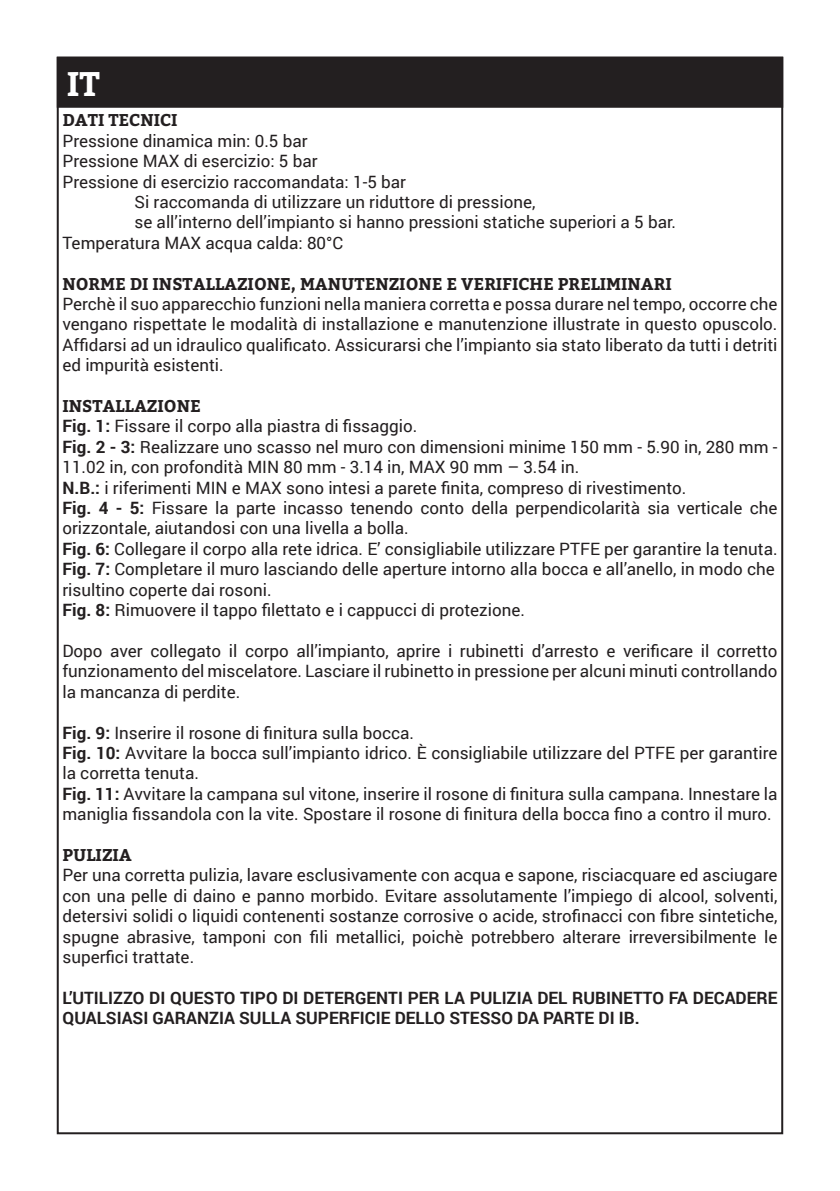
<style>
.page{position:relative;width:840px;height:1191px;background:#fff}
.page>*{position:absolute;margin:0;border:0;box-sizing:border-box;transform-origin:0 0}
.t1{font:700 34px "Bitter";color:#fff}
.t2{font:17px/20.4px "Roboto";color:#231f20}
.t3{font:700 17px/20.4px "Roboto";color:#231f20}
.t4{font:700 17px "Bitter";color:#231f20}
.s1{font-weight:700}
</style>
<div class="page">
<div style="left:58px;top:58px;width:723px;height:49px;background:#231f20"></div>
<div style="left:57px;top:57px;width:725px;height:51px;border:2px solid #231f20"></div>
<p class="t1" style="left:67px;top:63px;width:35px">IT</p>
<p class="t4" style="left:62px;top:110px;width:117px">DATI TECNICI</p>
<p class="t2" style="left:62px;top:130px;width:246px">Pressione dinamica min: 0.5 bar</p>
<p class="t2" style="left:62px;top:150px;width:256px">Pressione MAX di esercizio: 5 bar</p>
<p class="t2" style="left:62px;top:171px;width:345px">Pressione di esercizio raccomandata: 1-5 bar</p>
<p class="t2" style="left:134px;top:191px;width:402px">Si raccomanda di utilizzare un riduttore di pressione,</p>
<p class="t2" style="left:134px;top:211px;width:542px">se all’interno dell’impianto si hanno pressioni statiche superiori a 5 bar.</p>
<p class="t2" style="left:62px;top:232px;width:282px">Temperatura MAX acqua calda: 80°C</p>
<p class="t4" style="left:62px;top:273px;width:610px">NORME DI INSTALLAZIONE, MANUTENZIONE E VERIFICHE PRELIMINARI</p>
<p class="t2" style="left:62px;top:293px;width:716px;text-align:justify">Perchè il suo apparecchio funzioni nella maniera corretta e possa durare nel tempo, occorre che vengano rispettate le modalità di installazione e manutenzione illustrate in questo opuscolo.<br>Affidarsi ad un idraulico qualificato. Assicurarsi che l’impianto sia stato liberato da tutti i detriti ed impurità esistenti.</p>
<p class="t4" style="left:62px;top:396px;width:140px">INSTALLAZIONE</p>
<p class="t2" style="left:62px;top:415px;width:356px"><span class="s1">Fig. 1:</span> Fissare il corpo alla piastra di fissaggio.</p>
<p class="t2" style="left:62px;top:436px;width:716px"><span class="s1">Fig. 2 - 3:</span> Realizzare uno scasso nel muro con dimensioni minime 150 mm - 5.90 in, 280 mm -<br>11.02 in, con profondità MIN 80 mm - 3.14 in, MAX 90 mm – 3.54 in.</p>
<p class="t2" style="left:62px;top:477px;width:625px"><span class="s1">N.B.:</span> i riferimenti MIN e MAX sono intesi a parete finita, compreso di rivestimento.</p>
<p class="t2" style="left:62px;top:497px;width:716px"><span class="s1">Fig. 4 - 5:</span> Fissare la parte incasso tenendo conto della perpendicolarità sia verticale che orizzontale, aiutandosi con una livella a bolla.</p>
<p class="t2" style="left:62px;top:538px;width:716px"><span class="s1">Fig. 6:</span> Collegare il corpo alla rete idrica. E’ consigliabile utilizzare PTFE per garantire la tenuta.</p>
<p class="t2" style="left:62px;top:558px;width:713px"><span class="s1">Fig. 7:</span> Completare il muro lasciando delle aperture intorno alla bocca e all’anello, in modo che</p>
<p class="t2" style="left:62px;top:579px;width:210px">risultino coperte dai rosoni.</p>
<p class="t2" style="left:62px;top:599px;width:464px"><span class="s1">Fig. 8:</span> Rimuovere il tappo filettato e i cappucci di protezione.</p>
<p class="t2" style="left:62px;top:640px;width:716px;text-align:justify">Dopo aver collegato il corpo all’impianto, aprire i rubinetti d’arresto e verificare il corretto funzionamento del miscelatore. Lasciare il rubinetto in pressione per alcuni minuti controllando la mancanza di perdite.</p>
<p class="t2" style="left:62px;top:721px;width:353px"><span class="s1">Fig. 9:</span> Inserire il rosone di finitura sulla bocca.</p>
<p class="t2" style="left:62px;top:742px;width:716px"><span class="s1">Fig. 10:</span> Avvitare la bocca sull’impianto idrico. È consigliabile utilizzare del PTFE per garantire la corretta tenuta.</p>
<p class="t2" style="left:62px;top:783px;width:716px"><span class="s1">Fig. 11:</span> Avvitare la campana sul vitone, inserire il rosone di finitura sulla campana. Innestare la maniglia fissandola con la vite. Spostare il rosone di finitura della bocca fino a contro il muro.</p>
<p class="t4" style="left:62px;top:844px;width:71px">PULIZIA</p>
<p class="t2" style="left:62px;top:864px;width:716px;text-align:justify">Per una corretta pulizia, lavare esclusivamente con acqua e sapone, risciacquare ed asciugare con una pelle di daino e panno morbido. Evitare assolutamente l’impiego di alcool, solventi, detersivi solidi o liquidi contenenti sostanze corrosive o acide, strofinacci con fibre sintetiche, spugne abrasive, tamponi con fili metallici, poichè potrebbero alterare irreversibilmente le superfici trattate.</p>
<p class="t3" style="left:62px;top:987px;width:716px">L’UTILIZZO DI QUESTO TIPO DI DETERGENTI PER LA PULIZIA DEL RUBINETTO FA DECADERE<br>QUALSIASI GARANZIA SULLA SUPERFICIE DELLO STESSO DA PARTE DI IB.</p>
</div>
